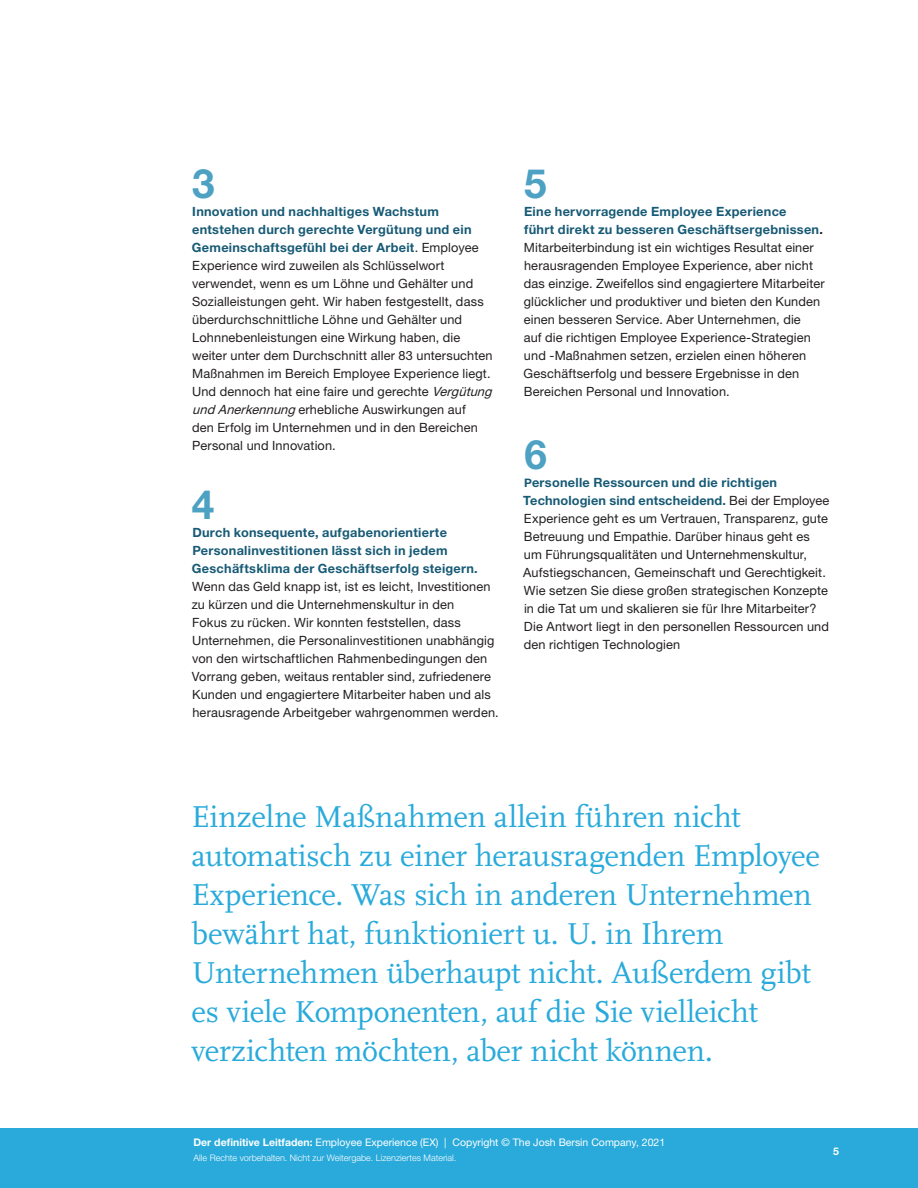
<style>
.page{position:relative;width:918px;height:1188px;background:#fff}
.page>*{position:absolute;margin:0;border:0;box-sizing:border-box;transform-origin:0 0}
.Body_Text{font:700 40.5px "Helvetica Neue LT Std";color:#4da1c2}
.Body_Text-2{font:31.5px/39px "Scala OT";letter-spacing:-.005em;color:#29aadb}
.Body_Text-3{font:12.75px/18px "Helvetica Neue LT Std";letter-spacing:.01em;color:#231f20}
.t1{font:10.5px "Helvetica Neue LT Std";color:#fff}
.t2{font:700 10.5px "Helvetica Neue LT Std";color:#fff}
.t3{font:300 9px "Helvetica Neue LT Std";color:#fff}
.s1{font-weight:700;color:#175a75}
.s2{font-style:italic}
.s3{font-weight:700}
.s4{font-weight:700;font-size:11.7px;color:#175a75}
.s5{font-size:33px}
</style>
<div class="page">
<div style="left:0;top:1128px;width:918px;height:60px;background:#29aadb"></div>
<p class="Body_Text" style="left:192px;top:159px;width:24px">3</p>
<p class="Body_Text-3" style="left:192px;top:203px;width:305px"><span class="s1">Innovation und nachhaltiges Wachstum entstehen durch gerechte Vergütung und ein Gemeinschaftsgefühl bei der Arbeit</span>. Employee Experience wird zuweilen als Schlüsselwort verwendet, wenn es um Löhne und Gehälter und Sozialleistungen geht. Wir haben festgestellt, dass überdurchschnittliche Löhne und Gehälter und Lohnnebenleistungen eine Wirkung haben, die weiter unter dem Durchschnitt aller 83 untersuchten Maßnahmen im Bereich Employee Experience liegt.<br>Und dennoch hat eine faire und gerechte <span class="s2">Vergütung und Anerkennung</span>erhebliche Auswirkungen auf<br>den Erfolg im Unternehmen und in den Bereichen Personal und Innovation.</p>
<p class="Body_Text" style="left:192px;top:479px;width:24px">4</p>
<p class="Body_Text-3" style="left:192px;top:523px;width:308px"><span class="s1">Durch konsequente, aufgabenorientierte Personalinvestitionen lässt sich in jedem Geschäftsklima der Geschäftserfolg steigern.<br></span>Wenn das Geld knapp ist, ist es leicht, Investitionen zu kürzen und die Unternehmenskultur in den<br>Fokus zu rücken. Wir konnten feststellen, dass Unternehmen, die Personalinvestitionen unabhängig von den wirtschaftlichen Rahmenbedingungen den Vorrang geben, weitaus rentabler sind, zufriedenere Kunden und engagiertere Mitarbeiter haben und als herausragende Arbeitgeber wahrgenommen werden.</p>
<p class="Body_Text" style="left:524px;top:159px;width:24px">5</p>
<p class="Body_Text-3" style="left:524px;top:203px;width:303px"><span class="s1">Eine hervorragende Employee Experience<br>führt direkt zu besseren Geschäftsergebnissen</span><span class="s3">.<br></span>Mitarbeiterbindung ist ein wichtiges Resultat einer herausragenden Employee Experience, aber nicht das einzige. Zweifellos sind engagiertere Mitarbeiter glücklicher und produktiver und bieten den Kunden einen besseren Service. Aber Unternehmen, die<br>auf die richtigen Employee Experience-Strategien und -Maßnahmen setzen, erzielen einen höheren Geschäftserfolg und bessere Ergebnisse in den Bereichen Personal und Innovation.</p>
<p class="Body_Text" style="left:525px;top:429px;width:24px">6</p>
<p class="Body_Text-3" style="left:523px;top:473px;width:308px"><span class="s4">P</span><span class="s1">ersonelle Ressourcen und die richtigen Technologien sind entscheidend.</span> Bei der Employee Experience geht es um Vertrauen, Transparenz, gute Betreuung und Empathie. Darüber hinaus geht es um Führungsqualitäten und Unternehmenskultur, Aufstiegschancen, Gemeinschaft und Gerechtigkeit.<br>Wie setzen Sie diese großen strategischen Konzepte in die Tat um und skalieren sie für Ihre Mitarbeiter?<br>Die Antwort liegt in den personellen Ressourcen und den richtigen Technologien</p>
<p class="Body_Text-2" style="left:192px;top:798px;width:630px">Einzelne Maßnahmen allein führen nicht automatisch zu einer herausragenden Employee Experience. Was sich in anderen Unternehmen bewährt hat, funktioniert u. U. in Ihrem Unternehmen überhaupt nicht. Außerdem gibt es viele Komponenten, auf die Sie vielleicht verzichten möchten, aber nicht können<span class="s5">.</span></p>
<p class="t1" style="left:194px;top:1136px;width:473px"><span class="s3">Der definitive Leitfaden:</span> Employee Experience (EX) | Copyright © The Josh Bersin Company, 2021</p>
<p class="t3" style="left:194px;top:1152px;width:264px">Alle Rechte vorbehalten. Nicht zur Weitergabe. Lizenziertes Material.</p>
<p class="t2" style="left:833px;top:1144px;width:7px">5</p>
</div>
